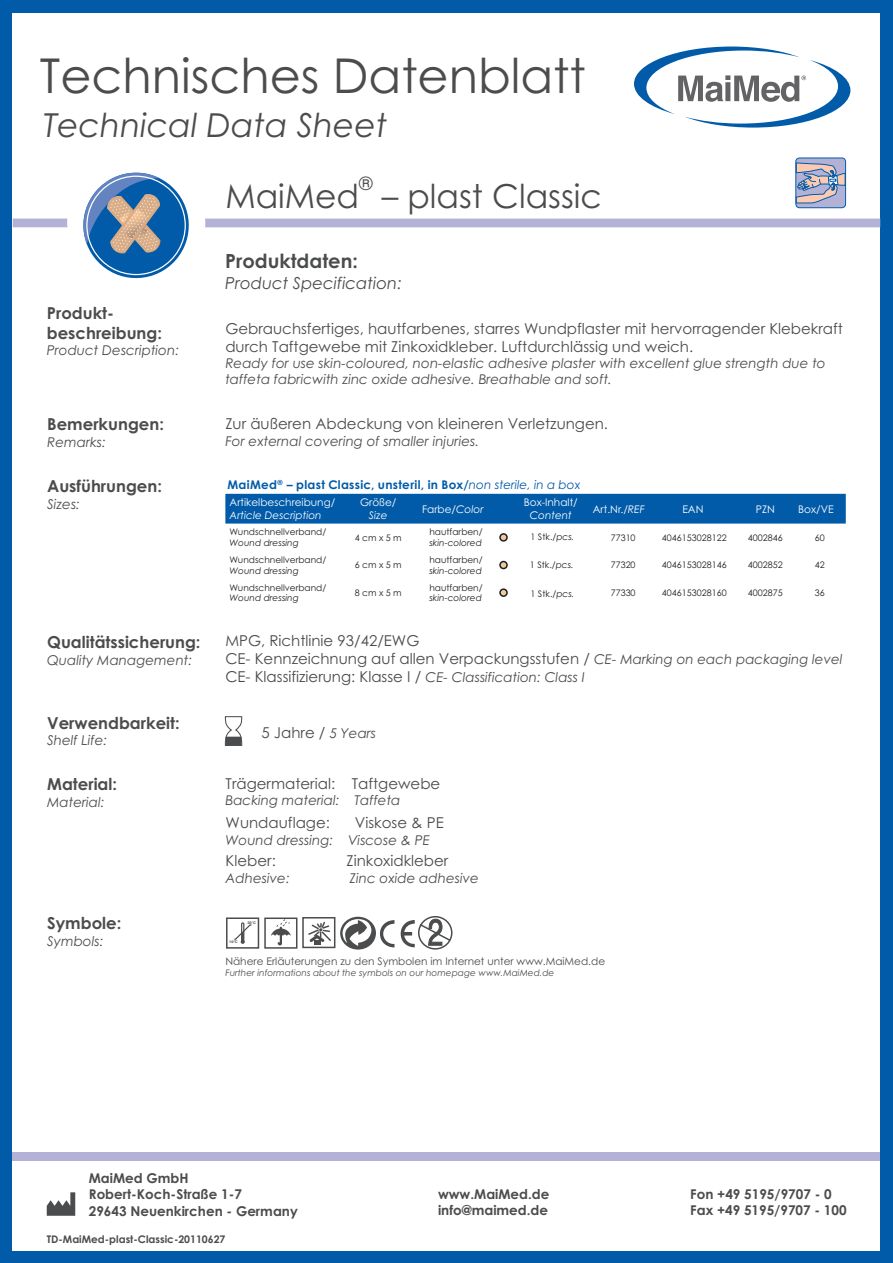
<style>
.page{position:relative;width:893px;height:1263px;background:#015ba9}
.page>*{position:absolute;margin:0;border:0;box-sizing:border-box;transform-origin:0 0}
.t1{font:48px "Century Gothic";color:#4b4c4d}
.t2{font:33px "Century Gothic";color:#4b4c4d}
.t3{font:italic 33px "Century Gothic";color:#4b4c4d}
.t4{font:700 19.5px "Century Gothic";color:#4b4c4d}
.t5{font:18px "Century Gothic";color:#4b4c4d}
.t6{font:700 16.5px/20px "Century Gothic";color:#4b4c4d}
.t7{font:italic 16.5px "Century Gothic";color:#4b4c4d}
.t8{font:15px/17.9px "Century Gothic";color:#4b4c4d}
.t9{font:italic 13.5px/16px "Century Gothic";color:#4b4c4d}
.t10{font:700 13.5px/16.4px "Century Gothic";color:#4b4c4d}
.t11{font:700 12px "Century Gothic";letter-spacing:.025em;color:#015ba9}
.t12{font:10.5px "Century Gothic";color:#fff}
.t13{font:10.5px "Century Gothic";color:#4b4c4d}
.t14{font:700 10.5px "Century Gothic";color:#4b4c4d}
.t15{font:italic 10.5px "Century Gothic";color:#fff}
.t16{font:9px "Century Gothic";color:#231f20}
.t17{font:italic 9px "Century Gothic";color:#231f20}
.t18{font:italic 9px "Century Gothic";color:#4b4c4d}
.t19{font:700 3.6px "Swiss 721 BT";color:#4b4c4d;scale:1.07 1}
.s1{font-weight:400;font-style:italic}
.s2{font-style:italic}
.s3{font-style:italic;font-size:13.5px}
</style>
<div class="page">
<div style="left:13px;top:13px;width:867px;height:1237px;background:#fff"></div>
<svg style="left:83px;top:172px;width:106px;height:107px"></svg>
<div style="left:796px;top:158px;width:50px;height:50px;background:#b4b1d7;border-radius:4px"></div>
<svg style="left:797px;top:162px;width:47px;height:42px"></svg>
<div style="left:795px;top:158px;width:51px;height:50px;border:1px solid #015ba9;border-radius:4px"></div>
<div style="left:205px;top:219px;width:675px;height:8px;background:#b4b1d7"></div>
<svg style="left:13px;top:219px;width:54px;height:8px"></svg>
<svg style="left:634px;top:47px;width:216px;height:81px"></svg>
<svg style="left:47px;top:1192px;width:28px;height:24px"></svg>
<div style="left:13px;top:1152px;width:867px;height:9px;background:#b4b1d7"></div>
<svg style="left:224px;top:716px;width:19px;height:30px"></svg>
<div style="left:226px;top:737px;width:15px;height:8px;background:#4b4c4d"></div>
<div style="left:302px;top:917px;width:33px;height:31px;border:2px solid #4b4c4d"></div>
<svg style="left:308px;top:921px;width:23px;height:24px"></svg>
<div style="left:264px;top:917px;width:33px;height:32px;border:2px solid #4b4c4d"></div>
<svg style="left:271px;top:919px;width:20px;height:27px"></svg>
<svg style="left:340px;top:917px;width:36px;height:32px"></svg>
<svg style="left:340px;top:919px;width:31px;height:27px"></svg>
<svg style="left:234px;top:922px;width:18px;height:22px"></svg>
<div style="left:226px;top:917px;width:33px;height:32px;border:2px solid #4b4c4d"></div>
<svg style="left:380px;top:920px;width:14px;height:27px"></svg>
<svg style="left:401px;top:916px;width:52px;height:34px"></svg>
<div style="left:225px;top:494px;width:621px;height:30px;background:#015ba9"></div>
<div style="left:500px;top:534px;width:7px;height:7px;background:#eacc9f;border-radius:50%"></div>
<div style="left:499px;top:533px;width:9px;height:9px;border:2px solid #231f20;border-radius:50%"></div>
<div style="left:500px;top:561px;width:7px;height:7px;background:#eacc9f;border-radius:50%"></div>
<div style="left:499px;top:561px;width:9px;height:8px;border:2px solid #231f20;border-radius:50%"></div>
<div style="left:500px;top:589px;width:7px;height:7px;background:#eacc9f;border-radius:50%"></div>
<div style="left:499px;top:588px;width:9px;height:9px;border:2px solid #231f20;border-radius:50%"></div>
<h1 class="t1" style="left:40px;top:57px;width:547px">Technisches Datenblatt</h1>
<h2 class="t3" style="left:43px;top:112px;width:345px">Technical Data Sheet</h2>
<p class="t5" style="left:359px;top:176px;width:15px">®</p>
<h2 class="t2" style="left:225px;top:183px;width:378px">MaiMed – plast Classic</h2>
<h3 class="t4" style="left:225px;top:254px;width:134px">Produktdaten:</h3>
<p class="t7" style="left:225px;top:276px;width:178px">Product Specification:</p>
<p class="t6" style="left:47px;top:304px;width:117px">Produkt&shy;beschreibung:</p>
<p class="t9" style="left:47px;top:344px;width:134px">Product Description:</p>
<p class="t8" style="left:225px;top:321px;width:619px">Gebrauchsfertiges, hautfarbenes, starres Wundpflaster mit hervorragender Klebekraft durch Taftgewebe mit Zinkoxidkleber. Luftdurchlässig und weich.</p>
<p class="t9" style="left:225px;top:357px;width:602px">Ready for use skin-coloured, non-elastic adhesive plaster with excellent glue strength due to taffeta fabricwith zinc oxide adhesive. Breathable and soft.</p>
<p class="t6" style="left:47px;top:416px;width:118px">Bemerkungen:</p>
<p class="t9" style="left:47px;top:435px;width:60px">Remarks:</p>
<p class="t8" style="left:225px;top:416px;width:384px">Zur äußeren Abdeckung von kleineren Verletzungen.</p>
<p class="t9" style="left:225px;top:434px;width:255px">For external covering of smaller injuries.</p>
<p class="t6" style="left:47px;top:478px;width:116px">Ausführungen:</p>
<p class="t9" style="left:47px;top:497px;width:34px">Sizes:</p>
<p class="t11" style="left:227px;top:480px;width:354px">MaiMed<sup>®</sup> – plast Classic, unsteril, in Box/<span class="s1">non sterile, in a box</span></p>
<p class="t12" style="left:230px;top:498px;width:107px">Artikelbeschreibung/</p>
<p class="t15" style="left:230px;top:511px;width:94px">Article Description</p>
<p class="t12" style="left:360px;top:498px;width:38px">Größe/</p>
<p class="t15" style="left:369px;top:511px;width:20px">Size</p>
<p class="t12" style="left:422px;top:505px;width:63px">Farbe/<span class="s2">Color</span></p>
<p class="t12" style="left:524px;top:498px;width:56px">Box-Inhalt/</p>
<p class="t15" style="left:530px;top:511px;width:44px">Content</p>
<p class="t12" style="left:593px;top:505px;width:54px">Art.Nr./<span class="s2">REF</span></p>
<p class="t12" style="left:682px;top:505px;width:23px">EAN</p>
<p class="t12" style="left:756px;top:505px;width:21px">PZN</p>
<p class="t12" style="left:798px;top:505px;width:37px">Box/VE</p>
<p class="t16" style="left:230px;top:529px;width:98px">Wundschnellverband/</p>
<p class="t17" style="left:230px;top:539px;width:71px">Wound dressing</p>
<p class="t16" style="left:355px;top:534px;width:48px">4 cm x 5 m</p>
<p class="t16" style="left:429px;top:529px;width:55px">hautfarben/</p>
<p class="t17" style="left:429px;top:539px;width:54px">skin-colored</p>
<p class="t16" style="left:530px;top:533px;width:45px">1 Stk./<span class="s2">pcs.</span></p>
<p class="t16" style="left:611px;top:534px;width:26px">77310</p>
<p class="t16" style="left:662px;top:534px;width:66px">4046153028122</p>
<p class="t16" style="left:748px;top:534px;width:36px">4002846</p>
<p class="t16" style="left:815px;top:534px;width:11px">60</p>
<p class="t16" style="left:230px;top:556px;width:98px">Wundschnellverband/</p>
<p class="t17" style="left:230px;top:567px;width:71px">Wound dressing</p>
<p class="t16" style="left:355px;top:562px;width:48px">6 cm x 5 m</p>
<p class="t16" style="left:429px;top:556px;width:55px">hautfarben/</p>
<p class="t17" style="left:429px;top:567px;width:54px">skin-colored</p>
<p class="t16" style="left:530px;top:561px;width:45px">1 Stk./<span class="s2">pcs.</span></p>
<p class="t16" style="left:611px;top:562px;width:26px">77320</p>
<p class="t16" style="left:662px;top:562px;width:66px">4046153028146</p>
<p class="t16" style="left:748px;top:562px;width:36px">4002852</p>
<p class="t16" style="left:815px;top:562px;width:11px">42</p>
<p class="t16" style="left:230px;top:584px;width:98px">Wundschnellverband/</p>
<p class="t17" style="left:230px;top:595px;width:71px">Wound dressing</p>
<p class="t16" style="left:355px;top:589px;width:48px">8 cm x 5 m</p>
<p class="t16" style="left:429px;top:584px;width:55px">hautfarben/</p>
<p class="t17" style="left:429px;top:595px;width:54px">skin-colored</p>
<p class="t16" style="left:530px;top:590px;width:45px">1 Stk./<span class="s2">pcs.</span></p>
<p class="t16" style="left:611px;top:589px;width:26px">77330</p>
<p class="t16" style="left:662px;top:589px;width:66px">4046153028160</p>
<p class="t16" style="left:748px;top:589px;width:36px">4002875</p>
<p class="t16" style="left:815px;top:589px;width:11px">36</p>
<p class="t6" style="left:47px;top:634px;width:155px">Qualitätssicherung:</p>
<p class="t9" style="left:47px;top:653px;width:147px">Quality Management:</p>
<p class="t8" style="left:225px;top:633px;width:619px">MPG, Richtlinie 93/42/EWG<br>CE- Kennzeichnung auf allen Verpackungsstufen / <span class="s3">CE- Marking on each packaging level<br></span>CE- Klassifizierung: Klasse I / <span class="s3">CE- Classification: Class I</span></p>
<p class="t6" style="left:47px;top:714px;width:134px">Verwendbarkeit:</p>
<p class="t9" style="left:47px;top:734px;width:62px">Shelf Life:</p>
<p class="t8" style="left:261px;top:725px;width:116px">5 Jahre / <span class="s3">5 Years</span></p>
<p class="t6" style="left:47px;top:776px;width:71px">Material:</p>
<p class="t9" style="left:47px;top:795px;width:59px">Material:</p>
<p class="t8" style="left:226px;top:776px;width:216px">Trägermaterial: Taftgewebe</p>
<p class="t9" style="left:226px;top:794px;width:176px">Backing material: Taffeta</p>
<p class="t8" style="left:226px;top:815px;width:106px">Wundauflage:</p>
<p class="t8" style="left:355px;top:815px;width:90px">Viskose &amp; PE</p>
<p class="t9" style="left:226px;top:833px;width:206px">Wound dressing: Viscose &amp; PE</p>
<p class="t8" style="left:226px;top:853px;width:52px">Kleber:</p>
<p class="t9" style="left:226px;top:871px;width:66px">Adhesive:</p>
<p class="t8" style="left:346px;top:853px;width:103px">Zinkoxidkleber</p>
<p class="t9" style="left:350px;top:871px;width:131px">Zinc oxide adhesive</p>
<p class="t6" style="left:47px;top:914px;width:76px">Symbole:</p>
<p class="t9" style="left:47px;top:934px;width:58px">Symbols:</p>
<p class="t19" style="left:229px;top:940px;width:9px">10°C</p>
<p class="t19" style="left:247px;top:921px;width:9px">30°C</p>
<p class="t13" style="left:225px;top:957px;width:381px">Nähere Erläuterungen zu den Symbolen im Internet unter www.MaiMed.de</p>
<p class="t18" style="left:225px;top:969px;width:331px">Further informations about the symbols on our homepage www.MaiMed.de</p>
<p class="t10" style="left:89px;top:1171px;width:210px">MaiMed GmbH<br>Robert-Koch-Straße 1-7<br>29643 Neuenkirchen - Germany</p>
<p class="t14" style="left:47px;top:1234px;width:180px">TD-MaiMed-plast-Classic-20110627</p>
<p class="t10" style="left:438px;top:1187px;width:113px">www.MaiMed.de info@maimed.de</p>
<p class="t10" style="left:690px;top:1187px;width:158px">Fon +49 5195/9707 - 0<br>Fax +49 5195/9707 - 100</p>
</div>
